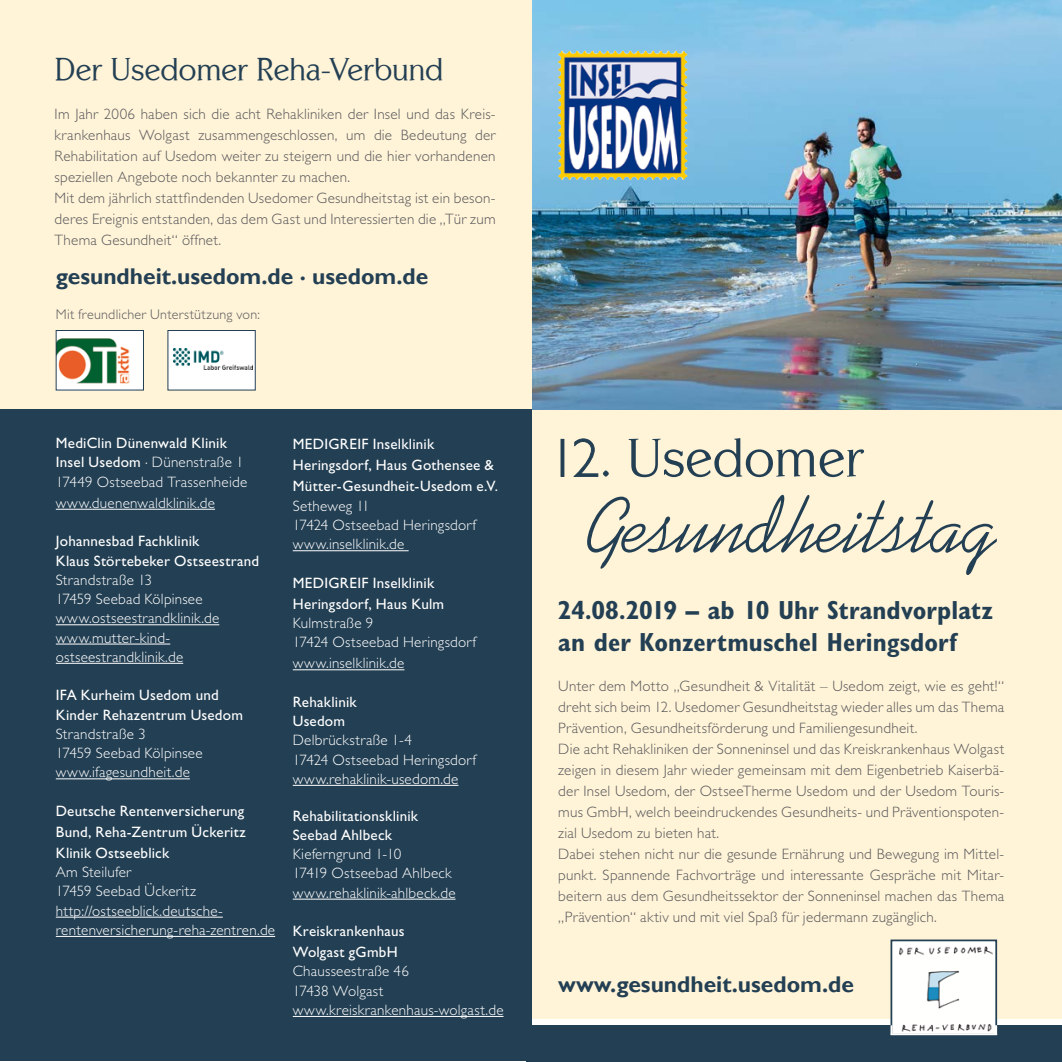
<style>
.page{position:relative;width:1062px;height:1062px;background:#fff}
.page>*{position:absolute;margin:0;border:0;box-sizing:border-box;transform-origin:0 0}
.t1{font:78.75px "Kaufmann BT";color:#233f53}
.t2{font:54.25px "Centabel";color:#233f53}
.t3{font:31.5px "Centabel";color:#233f53}
.t4{font:700 condensed 26.25px/31.5px "Gill Sans Std";color:#233f53}
.t5{font:700 22.75px "Gill Sans";color:#233f53}
.t6{font:300 15.05px/21px "Gill Sans Std";letter-spacing:.015em;color:#58585a}
.t7{font:300 15.05px/19.2px "Gill Sans Std";letter-spacing:.015em;color:#fff}
.t8{font:15.05px/21px "Gill Sans Std";letter-spacing:.015em;color:#fff}
.t9{font:300 14px "Gill Sans Std";letter-spacing:.02em;color:#58585a}
.s1{font-weight:400}
.s2{font-family:"Gill Sans";font-weight:300}
</style>
<div class="page">
<div style="left:531px;top:409px;width:531px;height:609px;background:#fff3d8"></div>
<img style="left:531px;top:0;width:531px;height:409px">
<img style="left:558px;top:51px;width:124px;height:129px">
<svg style="left:573px;top:438px;width:25px;height:39px"></svg>
<div style="left:0;top:0;width:531px;height:409px;background:#fff3d8"></div>
<div style="left:0;top:409px;width:531px;height:652px;background:#233f53"></div>
<div style="left:526px;top:1025px;width:536px;height:37px;background:#233f53"></div>
<div style="left:891px;top:940px;width:105px;height:94px;background:#fff"></div>
<img style="left:899px;top:946px;width:94px;height:86px">
<div style="left:890px;top:939px;width:107px;height:96px;border:2px solid #233f53"></div>
<hr style="left:56px;top:509px;width:159px;height:1px;background:#fff">
<hr style="left:56px;top:624px;width:163px;height:1px;background:#fff">
<hr style="left:56px;top:643px;width:114px;height:1px;background:#fff">
<hr style="left:56px;top:663px;width:127px;height:1px;background:#fff">
<hr style="left:56px;top:778px;width:134px;height:1px;background:#fff">
<hr style="left:56px;top:916px;width:167px;height:1px;background:#fff">
<hr style="left:56px;top:936px;width:219px;height:1px;background:#fff">
<hr style="left:293px;top:550px;width:115px;height:1px;background:#fff">
<hr style="left:293px;top:669px;width:111px;height:1px;background:#fff">
<hr style="left:293px;top:785px;width:165px;height:1px;background:#fff">
<hr style="left:293px;top:898px;width:162px;height:1px;background:#fff">
<hr style="left:293px;top:1016px;width:210px;height:1px;background:#fff">
<div style="left:56px;top:330px;width:87px;height:60px;background:#fff"></div>
<img style="left:58px;top:338px;width:72px;height:46px">
<div style="left:56px;top:330px;width:88px;height:60px;border:1px solid #233f53"></div>
<div style="left:168px;top:330px;width:87px;height:60px;background:#fff"></div>
<img style="left:174px;top:349px;width:78px;height:21px">
<div style="left:167px;top:330px;width:89px;height:60px;border:1px solid #233f53"></div>
<hr style="left:890px;top:1033px;width:107px;height:2px;background:#fff">
<svg style="left:890px;top:1025px;width:2px;height:9px"></svg>
<svg style="left:993px;top:1025px;width:4px;height:9px"></svg>
<h3 class="t3" style="left:55px;top:51px;width:390px">Der Usedomer Reha-Verbund</h3>
<p class="t6" style="left:55px;top:104px;width:442px">Im Jahr 2006 haben sich die acht Rehakliniken der Insel und das Kreis&shy;krankenhaus Wolgast zusammengeschlossen, um die Bedeutung der Rehabilitation auf Usedom weiter zu steigern und die hier vorhandenen speziellen Angebote noch bekannter zu machen.<br>Mit dem jährlich stattfindenden Usedomer Gesundheitstag ist ein beson&shy;deres Ereignis entstanden, das dem Gast und Interessierten die „Tür zum Thema Gesundheit“ öffnet.</p>
<h3 class="t5" style="left:56px;top:262px;width:374px">gesundheit.usedom.de . usedom.de</h3>
<p class="t9" style="left:56px;top:306px;width:206px">Mit freundlicher Unterstützung von:</p>
<p class="t7" style="left:56px;top:434px;width:193px"><span class="s1">MediClin Dünenwald Klinik<br>Insel Usedom</span> . Dünenstraße 1<br>17449 Ostseebad Trassenheide</p>
<p class="t7" style="left:56px;top:493px;width:161px">www.duenenwaldklinik.de</p>
<p class="t8" style="left:56px;top:531px;width:205px;line-height:19.2px">Johannesbad Fachklinik<br>Klaus Störtebeker Ostseestrand</p>
<p class="t7" style="left:56px;top:570px;width:165px">Strandstraße 13<br>17459 Seebad Kölpinsee www.ostseestrandklinik.de www.mutter-kind&shy;ostseestrandklinik.de</p>
<p class="t8" style="left:56px;top:685px;width:189px;line-height:19.2px">IFA Kurheim Usedom und<br>Kinder Rehazentrum Usedom</p>
<p class="t7" style="left:56px;top:724px;width:148px">Strandstraße 3<br>17459 Seebad Kölpinsee www.ifagesundheit.de</p>
<p class="t8" style="left:56px;top:800px;width:191px;text-align:justify">Deutsche Rentenversicherung Bund, Reha-Zentrum Ückeritz Klinik Ostseeblick</p>
<p class="t7" style="left:56px;top:862px;width:221px">Am Steilufer<br>17459 Seebad Ückeritz http://ostseeblick.deutsche&shy;rentenversicherung-reha-zentren.de</p>
<p class="t8" style="left:293px;top:434px;width:207px">MEDIGREIF Inselklinik<br>Heringsdorf, Haus Gothensee &amp;<br>Mütter-Gesundheit-Usedom e.V.</p>
<p class="t7" style="left:293px;top:496px;width:185px">Setheweg 11<br>17424 Ostseebad Heringsdorf www.inselklinik.de</p>
<p class="t8" style="left:293px;top:572px;width:153px">MEDIGREIF Inselklinik<br>Heringsdorf, Haus Kulm</p>
<p class="t7" style="left:293px;top:613px;width:185px">Kulmstraße 9<br>17424 Ostseebad Heringsdorf</p>
<p class="t7" style="left:293px;top:654px;width:113px">www.inselklinik.de</p>
<p class="t8" style="left:293px;top:692px;width:65px;line-height:19.2px">Rehaklinik<br>Usedom</p>
<p class="t7" style="left:293px;top:731px;width:185px">Delbrückstraße 1-4<br>17424 Ostseebad Heringsdorf www.rehaklinik-usedom.de</p>
<p class="t8" style="left:293px;top:806px;width:127px;line-height:19.2px">Rehabilitationsklinik<br>Seebad Ahlbeck</p>
<p class="t7" style="left:293px;top:844px;width:164px">Kieferngrund 1-10<br>17419 Ostseebad Ahlbeck www.rehaklinik-ahlbeck.de</p>
<p class="t8" style="left:293px;top:920px;width:113px">Kreiskrankenhaus<br>Wolgast gGmbH</p>
<p class="t7" style="left:293px;top:962px;width:212px">Chausseestraße 46<br>17438 Wolgast www.kreiskrankenhaus-wolgast.de</p>
<h2 class="t2" style="left:557px;top:426px;width:308px"><span class="s2">I 2</span>. Usedomer</h2>
<h1 class="t1" style="left:588px;top:480px;width:413px">Gesundheitstag</h1>
<h3 class="t4" style="left:558px;top:594px;width:436px">24.08.2019 – ab 10 Uhr Strandvorplatz an der Konzertmuschel Heringsdorf</h3>
<p class="t6" style="left:558px;top:676px;width:447px">Unter dem Motto „Gesundheit &amp; Vitalität – Usedom zeigt, wie es geht!“ dreht sich beim 12. Usedomer Gesundheitstag wieder alles um das Thema Prävention, Gesundheitsförderung und Familiengesundheit.<br>Die acht Rehakliniken der Sonneninsel und das Kreiskrankenhaus Wolgast zeigen in diesem Jahr wieder gemeinsam mit dem Eigenbetrieb Kaiserbä&shy;der Insel Usedom, der OstseeTherme Usedom und der Usedom Touris&shy;mus GmbH, welch beeindruckendes Gesundheits- und Präventionspoten&shy;zial Usedom zu bieten hat.<br>Dabei stehen nicht nur die gesunde Ernährung und Bewegung im Mittel&shy;punkt. Spannende Fachvorträge und interessante Gespräche mit Mitar&shy;beitern aus dem Gesundheitssektor der Sonneninsel machen das Thema „Prävention“ aktiv und mit viel Spaß für jedermann zugänglich.</p>
<h3 class="t5" style="left:558px;top:970px;width:297px">www.gesundheit.usedom.de</h3>
</div>
